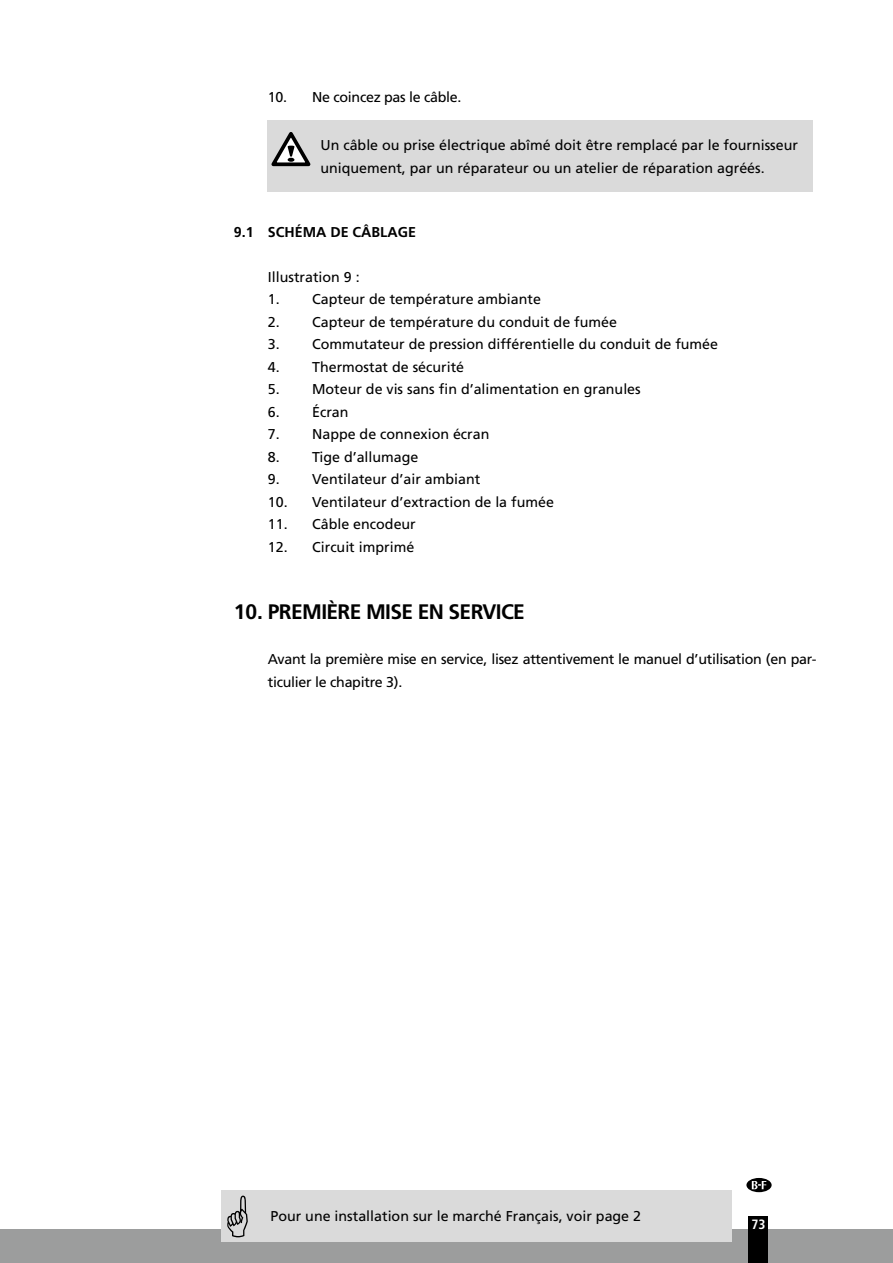
<style>
.page{position:relative;width:893px;height:1263px;background:#fff}
.page>*{position:absolute;margin:0;border:0;box-sizing:border-box;transform-origin:0 0}
.t1{font:700 21px "Frutiger LT Std";letter-spacing:-.03em;color:#000}
.t2{font:14.25px/22.5px "Frutiger LT Std";color:#000}
.t3{font:14.25px/22.5px "Frutiger LT Std";letter-spacing:-.02em;color:#000}
.t4{font:700 14.25px "Frutiger LT Std";color:#000}
.t5{font:700 condensed 13.5px "Frutiger LT Std";color:#fff}
</style>
<div class="page">
<div style="left:0;top:1229px;width:893px;height:34px;background:#9c9d9d"></div>
<div style="left:748px;top:1216px;width:20px;height:47px;background:#000"></div>
<svg style="left:746px;top:1178px;width:26px;height:14px"></svg>
<div style="left:221px;top:1190px;width:48px;height:51px;background:#dadada"></div>
<div style="left:269px;top:1190px;width:462px;height:51px;background:#dadada"></div>
<div style="left:268px;top:121px;width:51px;height:71px;background:#dadada"></div>
<div style="left:319px;top:121px;width:493px;height:71px;background:#dadada"></div>
<svg style="left:271px;top:132px;width:39px;height:35px"></svg>
<p class="t3" style="left:268px;top:86px;width:195px">10. Ne coincez pas le câble.</p>
<p class="t3" style="left:268px;top:131px;width:217px">11. Buig en knik de kabel niet.</p>
<p class="t2" style="left:320px;top:134px;width:479px">Un câble ou prise électrique abîmé doit être remplacé par le fournisseur uniquement, par un réparateur ou un atelier de réparation agréés.</p>
<p class="t4" style="left:234px;top:223px;width:184px">9.1 SCHÉMA DE CÂBLAGE</p>
<p class="t2" style="left:268px;top:266px;width:93px">Illustration 9 :</p>
<p class="t2" style="left:268px;top:288px;width:275px">1. Capteur de température ambiante</p>
<p class="t2" style="left:268px;top:311px;width:351px">2. Capteur de température du conduit de fumée</p>
<p class="t2" style="left:268px;top:333px;width:452px">3. Commutateur de pression différentielle du conduit de fumée</p>
<p class="t2" style="left:268px;top:356px;width:198px">4. Thermostat de sécurité</p>
<p class="t2" style="left:268px;top:378px;width:374px">5. Moteur de vis sans fin d’alimentation en granules</p>
<p class="t2" style="left:268px;top:401px;width:82px">6. Écran</p>
<p class="t2" style="left:268px;top:423px;width:223px">7. Nappe de connexion écran</p>
<p class="t2" style="left:268px;top:446px;width:152px">8. Tige d’allumage</p>
<p class="t2" style="left:268px;top:468px;width:214px">9. Ventilateur d’air ambiant</p>
<p class="t2" style="left:268px;top:491px;width:288px">10. Ventilateur d’extraction de la fumée</p>
<p class="t2" style="left:268px;top:513px;width:149px">11. Câble encodeur</p>
<p class="t2" style="left:268px;top:536px;width:148px">12. Circuit imprimé</p>
<h1 class="t1" style="left:234px;top:600px;width:293px">10. PREMIÈRE MISE EN SERVICE</h1>
<p class="t3" style="left:268px;top:648px;width:550px">Avant la première mise en service, lisez attentivement le manuel d’utilisation (en par&shy;ticulier le chapitre 3).</p>
<p class="t2" style="left:270px;top:1205px;width:372px">Pour une installation sur le marché Français, voir page 2</p>
<p class="t5" style="left:751px;top:1216px;width:16px">73</p>
</div>
